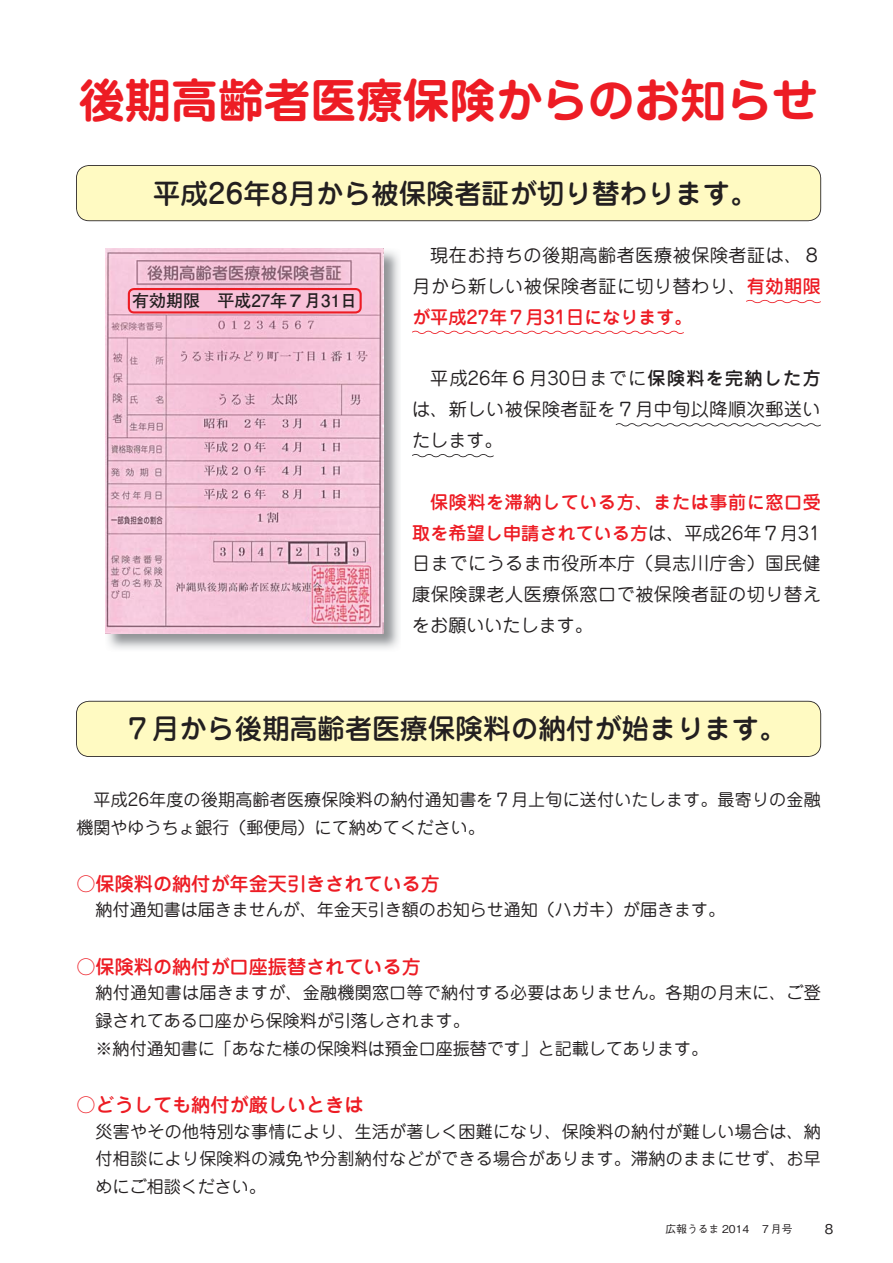
<style>
.page{position:relative;width:893px;height:1263px;background:#fff}
.page>*{position:absolute;margin:0;border:0;box-sizing:border-box;transform-origin:0 0}
.t1{font:46.8px "Jun 501 Pro Bold 90 pv RKSJ V";letter-spacing:-.01em;color:#ed1c24}
.t2{font:27.6px "Jun 34 Pro Medium 90 pv RKSJ V";color:#231f20}
.t3{font:19.2px "Jun 34 Pro Medium 90 pv RKSJ V";color:#ed1c24}
.t4{font:18px/30.9px "Jun 201 Pro Regular 90 pv RKSJ V";letter-spacing:.03em;color:#231f20;text-align:justify}
.t5{font:18px/30.9px "Jun 34 Pro Medium 90 pv RKSJ V";letter-spacing:.03em;color:#ed1c24;text-align:right}
.t6{font:18px "Jun 34 Pro Medium 90 pv RKSJ V";letter-spacing:.005em;color:#ed1c24}
.t7{font:16.95px/27.6px "Jun 201 Pro Regular 90 pv RKSJ V";color:#231f20}
.t8{font:16.95px "Futo Go B101 Pro Bold 90 pv RKSJ H";color:#231f20}
.t9{font:10.8px "Gothic BBB Pro Medium 90 pv RKSJ H";color:#231f20}
.s1{font-family:"Jun 34 Pro Medium 90 pv RKSJ V";color:#ed1c24}
.s2{font-family:"Jun 34 Pro Medium 90 pv RKSJ V"}
.s3{font-family:"Jun 201 Pro Regular 90 pv RKSJ V";color:#231f20}
.s4{font-size:13.5px}
</style>
<div class="page">
<img style="left:105px;top:248px;width:294px;height:401px">
<img style="left:106px;top:248px;width:277px;height:385px">
<div style="left:76px;top:701px;width:745px;height:56px;background:#fffac2"></div>
<div style="left:76px;top:165px;width:745px;height:56px;background:#fffac2"></div>
<svg style="left:128px;top:288px;width:234px;height:26px;background:#f6a4b9"></svg>
<svg style="left:746px;top:300px;width:75px;height:3px"></svg>
<svg style="left:412px;top:331px;width:272px;height:3px"></svg>
<svg style="left:616px;top:423px;width:205px;height:3px"></svg>
<svg style="left:412px;top:454px;width:82px;height:3px"></svg>
<h1 class="t1" style="left:78px;top:83px;width:742px">後期高齢者医療保険からのお知らせ</h1>
<h2 class="t2" style="left:153px;top:183px;width:606px">平成26年8月から被保険者証が切り替わります。</h2>
<p class="t8" style="left:132px;top:294px;width:226px">有効期限　平成27年７月31日</p>
<p class="t4" style="left:412px;top:242px;width:410px;text-align:right">現在お持ちの後期高齢者医療被保険者証は、８月から新しい被保険者証に切り替わり、<span class="s1">有効期限</span></p>
<p class="t6" style="left:412px;top:310px;width:282px">が平成27年７月31日になります。</p>
<p class="t4" style="left:412px;top:366px;width:410px;text-indent:18px">平成26年６月30日までに<span class="s2">保険料を完納した方</span>は、新しい被保険者証を７月中旬以降順次郵送いたします。</p>
<p class="t5" style="left:412px;top:489px;width:410px">保険料を滞納している方、または事前に窓口受取を希望し申請されている方<span class="s3">は、平成26年７月31</span></p>
<p class="t4" style="left:412px;top:551px;width:410px">日までにうるま市役所本庁（具志川庁舎）国民健康保険課老人医療係窓口で被保険者証の切り替えをお願いいたします。</p>
<h2 class="t2" style="left:124px;top:719px;width:665px">７月から後期高齢者医療保険料の納付が始まります。</h2>
<p class="t7" style="left:76px;top:788px;width:746px;text-indent:17px">平成26年度の後期高齢者医療保険料の納付通知書を７月上旬に送付いたします。最寄りの金融機関やゆうちょ銀行（郵便局）にて納めてください。</p>
<p class="t3" style="left:76px;top:876px;width:365px">○保険料の納付が年金天引きされている方</p>
<p class="t7" style="left:96px;top:899px;width:631px">納付通知書は届きませんが、年金天引き額のお知らせ通知（ハガキ）が届きます。</p>
<p class="t3" style="left:76px;top:959px;width:346px">○保険料の納付が口座振替されている方</p>
<p class="t7" style="left:96px;top:982px;width:726px">納付通知書は届きますが、金融機関窓口等で納付する必要はありません。各期の月末に、ご登録されてある口座から保険料が引落しされます。<br>※納付通知書に「あなた様の保険料は預金口座振替です」と記載してあります。</p>
<p class="t3" style="left:76px;top:1097px;width:289px">○どうしても納付が厳しいときは</p>
<p class="t7" style="left:96px;top:1120px;width:726px;text-align:justify">災害やその他特別な事情により、生活が著しく困難になり、保険料の納付が難しい場合は、納付相談により保険料の減免や分割納付などができる場合があります。滞納のままにせず、お早めにご相談ください。</p>
<p class="t9" style="left:665px;top:1225px;width:170px">広報うるま 2014　７月号　　　<span class="s4">8</span></p>
</div>
